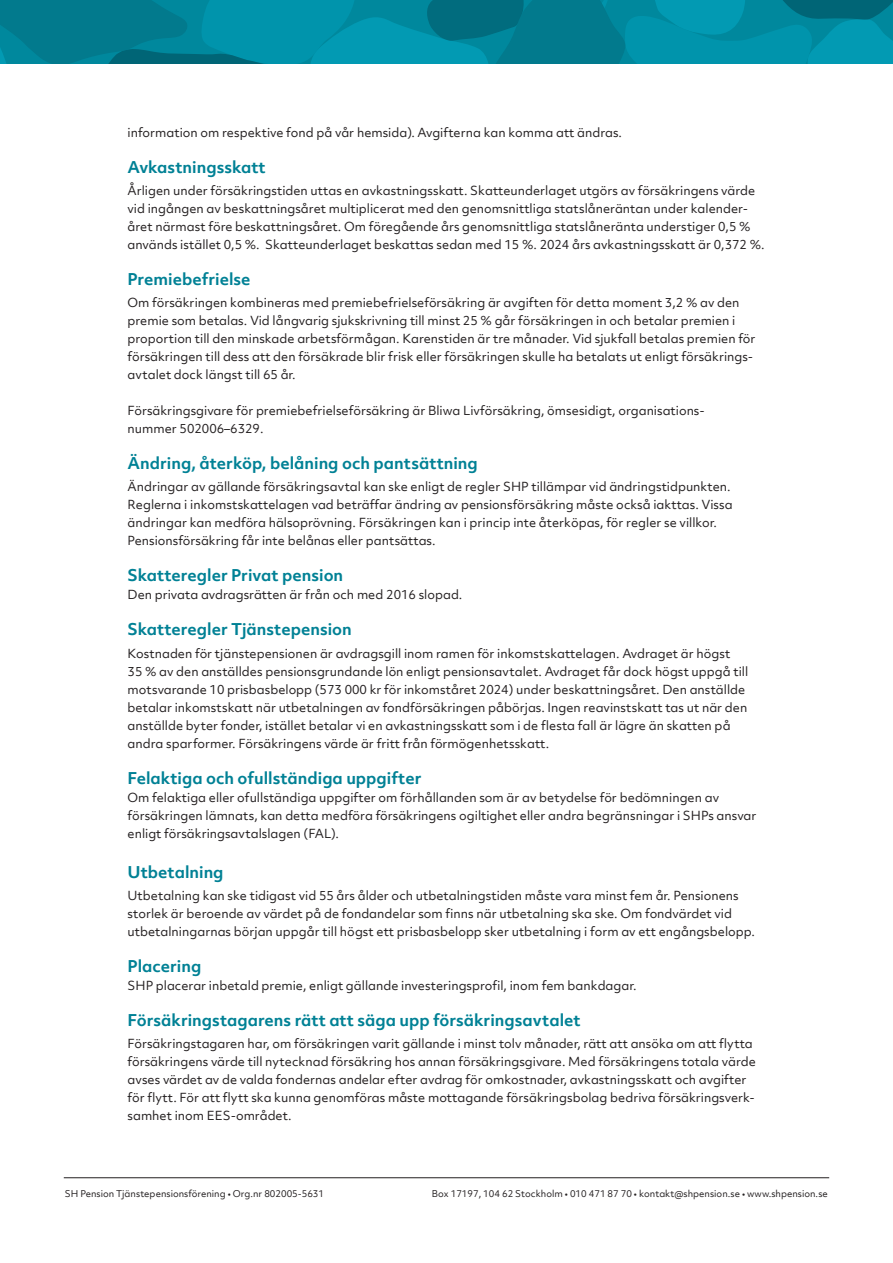
<style>
.page{position:relative;width:893px;height:1263px;background:#fff}
.page>*{position:absolute;margin:0;border:0;box-sizing:border-box;transform-origin:0 0}
.Brödtext_8_12_pkt_vänsterjusterad{font:700 15.6px "Objektiv Mk 2";color:#008195}
.Brödtext_8_12_pkt_vänsterjusterad-2{font:12px/18px "Objektiv Mk 2";color:#231f20}
.t1{font:9px "Objektiv Mk 2";color:#231f20}
</style>
<div class="page">
<svg style="left:0;top:0;width:893px;height:64px;background:#00879c"></svg>
<hr style="left:64px;top:1177px;width:765px;height:1px;background:#231f20">
<p class="Brödtext_8_12_pkt_vänsterjusterad-2" style="left:128px;top:123px;width:496px">information om respektive fond på vår hemsida). Avgifterna kan komma att ändras.</p>
<p class="Brödtext_8_12_pkt_vänsterjusterad" style="left:128px;top:156px;width:140px">Avkastningsskatt</p>
<p class="Brödtext_8_12_pkt_vänsterjusterad-2" style="left:128px;top:181px;width:638px">Årligen under försäkringstiden uttas en avkastningsskatt. Skatteunderlaget utgörs av försäkringens värde vid ingången av beskattningsåret multiplicerat med den genomsnittliga statslåneräntan under kalender&shy;året närmast före beskattningsåret. Om föregående års genomsnittliga statslåneränta understiger 0,5 % används istället 0,5 %. Skatteunderlaget beskattas sedan med 15 %. 2024 års avkastningsskatt är 0,372 %.</p>
<p class="Brödtext_8_12_pkt_vänsterjusterad" style="left:128px;top:268px;width:125px">Premiebefrielse</p>
<p class="Brödtext_8_12_pkt_vänsterjusterad-2" style="left:128px;top:293px;width:629px">Om försäkringen kombineras med premiebefrielseförsäkring är avgiften för detta moment 3,2 % av den premie som betalas. Vid långvarig sjukskrivning till minst 25 % går försäkringen in och betalar premien i proportion till den minskade arbetsförmågan. Karenstiden är tre månader. Vid sjukfall betalas premien för försäkringen till dess att den försäkrade blir frisk eller försäkringen skulle ha betalats ut enligt försäkrings&shy;avtalet dock längst till 65 år.</p>
<p class="Brödtext_8_12_pkt_vänsterjusterad-2" style="left:128px;top:401px;width:579px">Försäkringsgivare för premiebefrielseförsäkring är Bliwa Livförsäkring, ömsesidigt, organisations&shy;nummer 502006–6329.</p>
<p class="Brödtext_8_12_pkt_vänsterjusterad" style="left:128px;top:452px;width:352px">Ändring, återköp, belåning och pantsättning</p>
<p class="Brödtext_8_12_pkt_vänsterjusterad-2" style="left:128px;top:478px;width:606px">Ändringar av gällande försäkringsavtal kan ske enligt de regler SHP tillämpar vid ändringstidpunkten.<br>Reglerna i inkomstskattelagen vad beträffar ändring av pensionsförsäkring måste också iakttas. Vissa ändringar kan medföra hälsoprövning. Försäkringen kan i princip inte återköpas, för regler se villkor.<br>Pensionsförsäkring får inte belånas eller pantsättas.</p>
<p class="Brödtext_8_12_pkt_vänsterjusterad" style="left:128px;top:564px;width:217px">Skatteregler Privat pension</p>
<p class="Brödtext_8_12_pkt_vänsterjusterad-2" style="left:128px;top:586px;width:336px">Den privata avdragsrätten är från och med 2016 slopad.</p>
<p class="Brödtext_8_12_pkt_vänsterjusterad" style="left:128px;top:618px;width:226px">Skatteregler Tjänstepension</p>
<p class="Brödtext_8_12_pkt_vänsterjusterad-2" style="left:128px;top:644px;width:604px">Kostnaden för tjänstepensionen är avdragsgill inom ramen för inkomstskattelagen. Avdraget är högst</p>
<p class="Brödtext_8_12_pkt_vänsterjusterad-2" style="left:128px;top:662px;width:622px">35 % av den anställdes pensionsgrundande lön enligt pensionsavtalet. Avdraget får dock högst uppgå till motsvarande 10 prisbasbelopp (573 000 kr för inkomståret 2024) under beskattningsåret. Den anställde betalar inkomstskatt när utbetalningen av fondförsäkringen påbörjas. Ingen reavinstskatt tas ut när den anställde byter fonder, istället betalar vi en avkastningsskatt som i de flesta fall är lägre än skatten på andra sparformer. Försäkringens värde är fritt från förmögenhetsskatt.</p>
<p class="Brödtext_8_12_pkt_vänsterjusterad" style="left:128px;top:767px;width:295px">Felaktiga och ofullständiga uppgifter</p>
<p class="Brödtext_8_12_pkt_vänsterjusterad-2" style="left:128px;top:788px;width:630px">Om felaktiga eller ofullständiga uppgifter om förhållanden som är av betydelse för bedömningen av försäkringen lämnats, kan detta medföra försäkringens ogiltighet eller andra begränsningar i SHPs ansvar enligt försäkringsavtalslagen (FAL).</p>
<p class="Brödtext_8_12_pkt_vänsterjusterad" style="left:128px;top:861px;width:98px">Utbetalning</p>
<p class="Brödtext_8_12_pkt_vänsterjusterad-2" style="left:128px;top:886px;width:629px">Utbetalning kan ske tidigast vid 55 års ålder och utbetalningstiden måste vara minst fem år. Pensionens storlek är beroende av värdet på de fondandelar som finns när utbetalning ska ske. Om fondvärdet vid utbetalningarnas början uppgår till högst ett prisbasbelopp sker utbetalning i form av ett engångsbelopp.</p>
<p class="Brödtext_8_12_pkt_vänsterjusterad" style="left:128px;top:955px;width:75px">Placering</p>
<p class="Brödtext_8_12_pkt_vänsterjusterad-2" style="left:128px;top:976px;width:510px">SHP placerar inbetald premie, enligt gällande investeringsprofil, inom fem bankdagar.</p>
<p class="Brödtext_8_12_pkt_vänsterjusterad" style="left:128px;top:1009px;width:455px">Försäkringstagarens rätt att säga upp försäkringsavtalet</p>
<p class="Brödtext_8_12_pkt_vänsterjusterad-2" style="left:128px;top:1035px;width:630px">Försäkringstagaren har, om försäkringen varit gällande i minst tolv månader, rätt att ansöka om att flytta försäkringens värde till nytecknad försäkring hos annan försäkringsgivare. Med försäkringens totala värde avses värdet av de valda fondernas andelar efter avdrag för omkostnader, avkastningsskatt och avgifter för flytt. För att flytt ska kunna genomföras måste mottagande försäkringsbolag bedriva försäkringsverk&shy;samhet inom EES-området.</p>
<p class="t1" style="left:65px;top:1187px;width:261px">SH Pension Tjänstepensionsförening • Org.nr 802005-5631</p>
<p class="t1" style="left:432px;top:1187px;width:397px">Box 17197, 104 62 Stockholm • 010 471 87 70 • kontakt@shpension.se • www.shpension.se</p>
</div>
